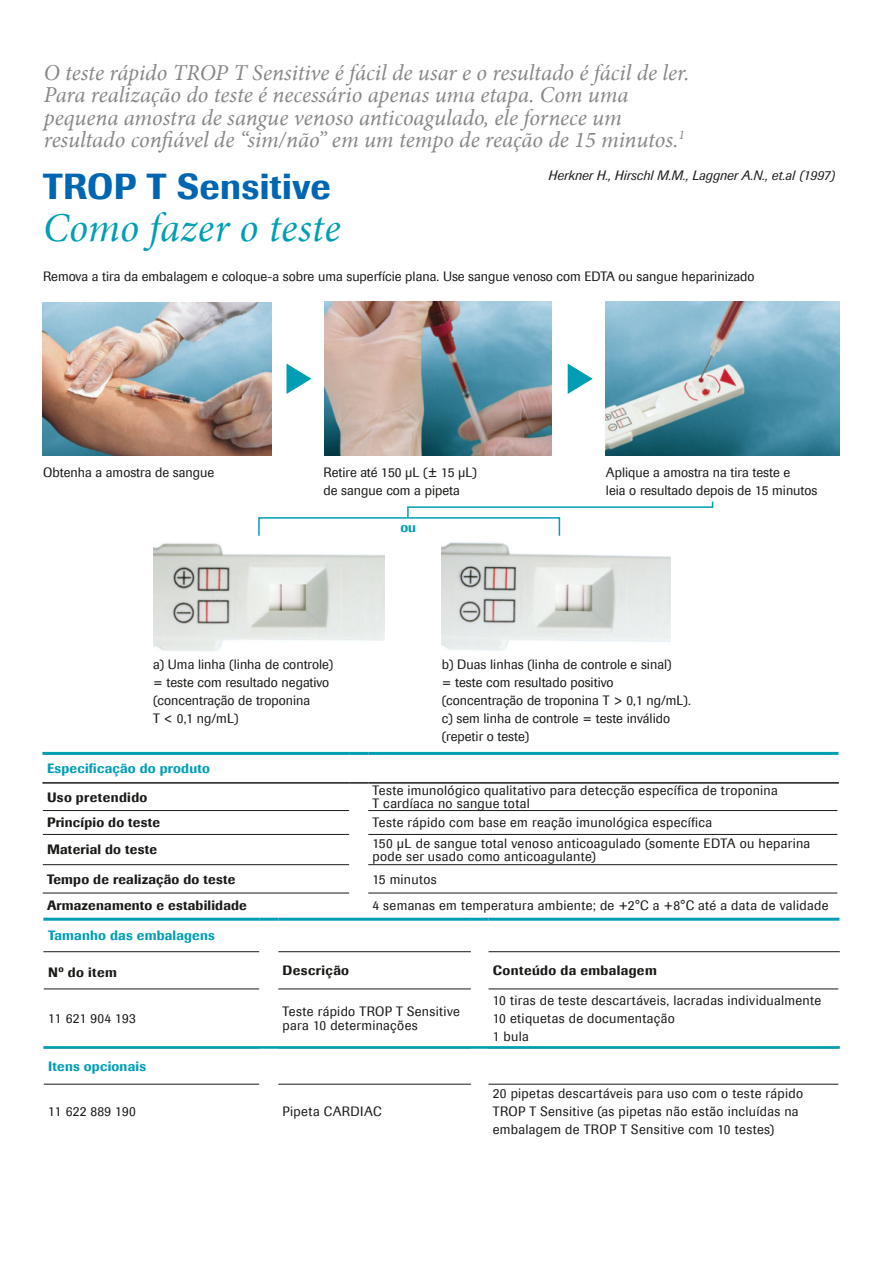
<style>
.page{position:relative;width:893px;height:1263px;background:#fff}
.page>*{position:absolute;margin:0;border:0;box-sizing:border-box;transform-origin:0 0}
.Layout_SubTitleStyle{font:italic 40.5px "Minion";letter-spacing:.005em;color:#009eb5}
.Layout_TitleStyle_Im{font:500 36px "Imago";letter-spacing:.005em;color:#0066b2}
.Layout_SubTitleStyle-2{font:italic 22.5px "Minion";color:#868786}
.Infosheet_Table_Body{font:13.5px/13.5px "Imago";letter-spacing:.015em;color:#1a1a18}
.Infosheet_Table_Body-2{font:500 13.5px "Imago";letter-spacing:.015em;color:#1a1a18}
.Infosheet_Table_Body-3{font:500 13.5px "Imago";letter-spacing:.015em;color:#009eb5}
._3_Body_text{font:italic 13.5px "Imago";color:#1a1a18}
</style>
<div class="page">
<hr style="left:43px;top:834px;width:306px;height:1px;background:#1a1a18">
<hr style="left:368px;top:834px;width:469px;height:1px;background:#1a1a18">
<hr style="left:43px;top:864px;width:306px;height:1px;background:#1a1a18">
<hr style="left:368px;top:864px;width:469px;height:1px;background:#1a1a18">
<hr style="left:43px;top:893px;width:306px;height:1px;background:#1a1a18">
<hr style="left:368px;top:893px;width:469px;height:1px;background:#1a1a18">
<hr style="left:42px;top:752px;width:307px;height:3px;background:#009eb5">
<hr style="left:349px;top:752px;width:19px;height:3px;background:#009eb5">
<hr style="left:368px;top:752px;width:470px;height:3px;background:#009eb5">
<hr style="left:43px;top:810px;width:306px;height:1px;background:#1a1a18">
<hr style="left:368px;top:810px;width:469px;height:1px;background:#1a1a18">
<hr style="left:42px;top:782px;width:307px;height:2px;background:#1a1a18">
<svg style="left:349px;top:782px;width:19px;height:2px"></svg>
<hr style="left:368px;top:782px;width:471px;height:2px;background:#1a1a18">
<hr style="left:44px;top:1084px;width:215px;height:1px;background:#1a1a18">
<hr style="left:278px;top:1084px;width:193px;height:1px;background:#1a1a18">
<hr style="left:489px;top:1084px;width:349px;height:1px;background:#1a1a18">
<hr style="left:43px;top:918px;width:216px;height:3px;background:#009eb5">
<hr style="left:259px;top:918px;width:19px;height:3px;background:#009eb5">
<hr style="left:278px;top:918px;width:193px;height:3px;background:#009eb5">
<hr style="left:471px;top:918px;width:18px;height:3px;background:#009eb5">
<hr style="left:489px;top:918px;width:350px;height:3px;background:#009eb5">
<hr style="left:44px;top:988px;width:215px;height:1px;background:#1a1a18">
<hr style="left:278px;top:988px;width:193px;height:1px;background:#1a1a18">
<hr style="left:489px;top:988px;width:349px;height:1px;background:#1a1a18">
<hr style="left:43px;top:951px;width:216px;height:1px;background:#1a1a18">
<hr style="left:278px;top:951px;width:193px;height:1px;background:#1a1a18">
<hr style="left:489px;top:951px;width:351px;height:1px;background:#1a1a18">
<hr style="left:44px;top:1046px;width:796px;height:3px;background:#009eb5">
<img style="left:153px;top:543px;width:232px;height:108px">
<img style="left:442px;top:531px;width:228px;height:120px">
<img style="left:43px;top:302px;width:228px;height:153px">
<img style="left:324px;top:301px;width:227px;height:155px">
<img style="left:606px;top:301px;width:234px;height:155px">
<svg style="left:286px;top:364px;width:25px;height:30px"></svg>
<svg style="left:568px;top:364px;width:25px;height:30px"></svg>
<svg style="left:407px;top:501px;width:307px;height:18px"></svg>
<div style="left:258px;top:517px;width:302px;height:19px;border:2px solid #009eb5"></div>
<p class="Layout_SubTitleStyle-2" style="left:44px;top:58px;width:647px">O teste rápido TROP T Sensitive é fácil de usar e o resultado é fácil de ler.</p>
<p class="Layout_SubTitleStyle-2" style="left:44px;top:80px;width:586px">Para realização do teste é necessário apenas uma etapa. Com uma</p>
<p class="Layout_SubTitleStyle-2" style="left:44px;top:102px;width:579px">pequena amostra de sangue venoso anticoagulado, ele fornece um</p>
<p class="Layout_SubTitleStyle-2" style="left:44px;top:124px;width:642px">resultado confiável de “sim/não” em um tempo de reação de 15 minutos.<sup>1</sup></p>
<p class="_3_Body_text" style="left:549px;top:167px;width:289px">Herkner H., Hirschl M.M., Laggner A.N., et.al (1997)</p>
<p class="Layout_TitleStyle_Im" style="left:43px;top:163px;width:289px">TROP T Sensitive</p>
<p class="Layout_SubTitleStyle" style="left:43px;top:200px;width:299px">Como fazer o teste</p>
<p class="Infosheet_Table_Body" style="left:43px;top:269px;width:713px">Remova a tira da embalagem e coloque-a sobre uma superfície plana. Use sangue venoso com EDTA ou sangue heparinizado</p>
<p class="Infosheet_Table_Body" style="left:43px;top:465px;width:173px">Obtenha a amostra de sangue</p>
<p class="Infosheet_Table_Body" style="left:324px;top:463px;width:155px;line-height:18px">Retire até 150 μL (± 15 μL) de sangue com a pipeta</p>
<p class="Infosheet_Table_Body-3" style="left:400px;top:519px;width:17px">ou</p>
<p class="Infosheet_Table_Body" style="left:606px;top:465px;width:186px">Aplique a amostra na tira teste e</p>
<p class="Infosheet_Table_Body" style="left:606px;top:483px;width:213px">leia o resultado depois de 15 minutos</p>
<p class="Infosheet_Table_Body" style="left:153px;top:657px;width:182px">a) Uma linha (linha de controle)</p>
<p class="Infosheet_Table_Body" style="left:153px;top:675px;width:178px">= teste com resultado negativo</p>
<p class="Infosheet_Table_Body" style="left:153px;top:693px;width:159px">(concentração de troponina</p>
<p class="Infosheet_Table_Body" style="left:153px;top:711px;width:87px">T &lt; 0,1 ng/mL)</p>
<p class="Infosheet_Table_Body" style="left:442px;top:657px;width:231px">b) Duas linhas (linha de controle e sinal)</p>
<p class="Infosheet_Table_Body" style="left:442px;top:675px;width:173px">= teste com resultado positivo</p>
<p class="Infosheet_Table_Body" style="left:442px;top:693px;width:251px">(concentração de troponina T &gt; 0,1 ng/mL).</p>
<p class="Infosheet_Table_Body" style="left:442px;top:711px;width:230px">c) sem linha de controle = teste inválido</p>
<p class="Infosheet_Table_Body" style="left:442px;top:729px;width:89px">(repetir o teste)</p>
<p class="Infosheet_Table_Body-3" style="left:47px;top:759px;width:164px">Especificação do produto</p>
<p class="Infosheet_Table_Body-2" style="left:47px;top:788px;width:102px">Uso pretendido</p>
<p class="Infosheet_Table_Body" style="left:372px;top:783px;width:407px">Teste imunológico qualitativo para detecção específica de troponina<br>T cardíaca no sangue total</p>
<p class="Infosheet_Table_Body-2" style="left:47px;top:814px;width:115px">Princípio do teste</p>
<p class="Infosheet_Table_Body" style="left:372px;top:816px;width:341px">Teste rápido com base em reação imunológica específica</p>
<p class="Infosheet_Table_Body-2" style="left:47px;top:841px;width:111px">Material do teste</p>
<p class="Infosheet_Table_Body" style="left:372px;top:836px;width:439px">150 μL de sangue total venoso anticoagulado (somente EDTA ou heparina pode ser usado como anticoagulante)</p>
<p class="Infosheet_Table_Body-2" style="left:47px;top:870px;width:190px">Tempo de realização do teste</p>
<p class="Infosheet_Table_Body" style="left:372px;top:872px;width:66px">15 minutos</p>
<p class="Infosheet_Table_Body-2" style="left:47px;top:897px;width:201px">Armazenamento e estabilidade</p>
<p class="Infosheet_Table_Body" style="left:372px;top:899px;width:458px">4 semanas em temperatura ambiente; de +2°C a +8°C até a data de validade</p>
<p class="Infosheet_Table_Body-3" style="left:48px;top:927px;width:168px">Tamanho das embalagens</p>
<p class="Infosheet_Table_Body-2" style="left:48px;top:963px;width:70px">Nº do item</p>
<p class="Infosheet_Table_Body-2" style="left:283px;top:961px;width:68px">Descrição</p>
<p class="Infosheet_Table_Body-2" style="left:493px;top:961px;width:166px">Conteúdo da embalagem</p>
<p class="Infosheet_Table_Body" style="left:48px;top:1011px;width:89px">11 621 904 193</p>
<p class="Infosheet_Table_Body" style="left:283px;top:1005px;width:179px">Teste rápido TROP T Sensitive para 10 determinações</p>
<p class="Infosheet_Table_Body" style="left:493px;top:993px;width:330px">10 tiras de teste descartáveis, lacradas individualmente</p>
<p class="Infosheet_Table_Body" style="left:493px;top:1011px;width:184px">10 etiquetas de documentação</p>
<p class="Infosheet_Table_Body" style="left:493px;top:1029px;width:38px">1 bula</p>
<p class="Infosheet_Table_Body-3" style="left:48px;top:1057px;width:100px">Itens opcionais</p>
<p class="Infosheet_Table_Body" style="left:48px;top:1104px;width:89px">11 622 889 190</p>
<p class="Infosheet_Table_Body" style="left:283px;top:1104px;width:100px">Pipeta CARDIAC</p>
<p class="Infosheet_Table_Body" style="left:493px;top:1086px;width:312px">20 pipetas descartáveis para uso com o teste rápido</p>
<p class="Infosheet_Table_Body" style="left:493px;top:1104px;width:307px">TROP T Sensitive (as pipetas não estão incluídas na</p>
<p class="Infosheet_Table_Body" style="left:493px;top:1122px;width:283px">embalagem de TROP T Sensitive com 10 testes)</p>
</div>
